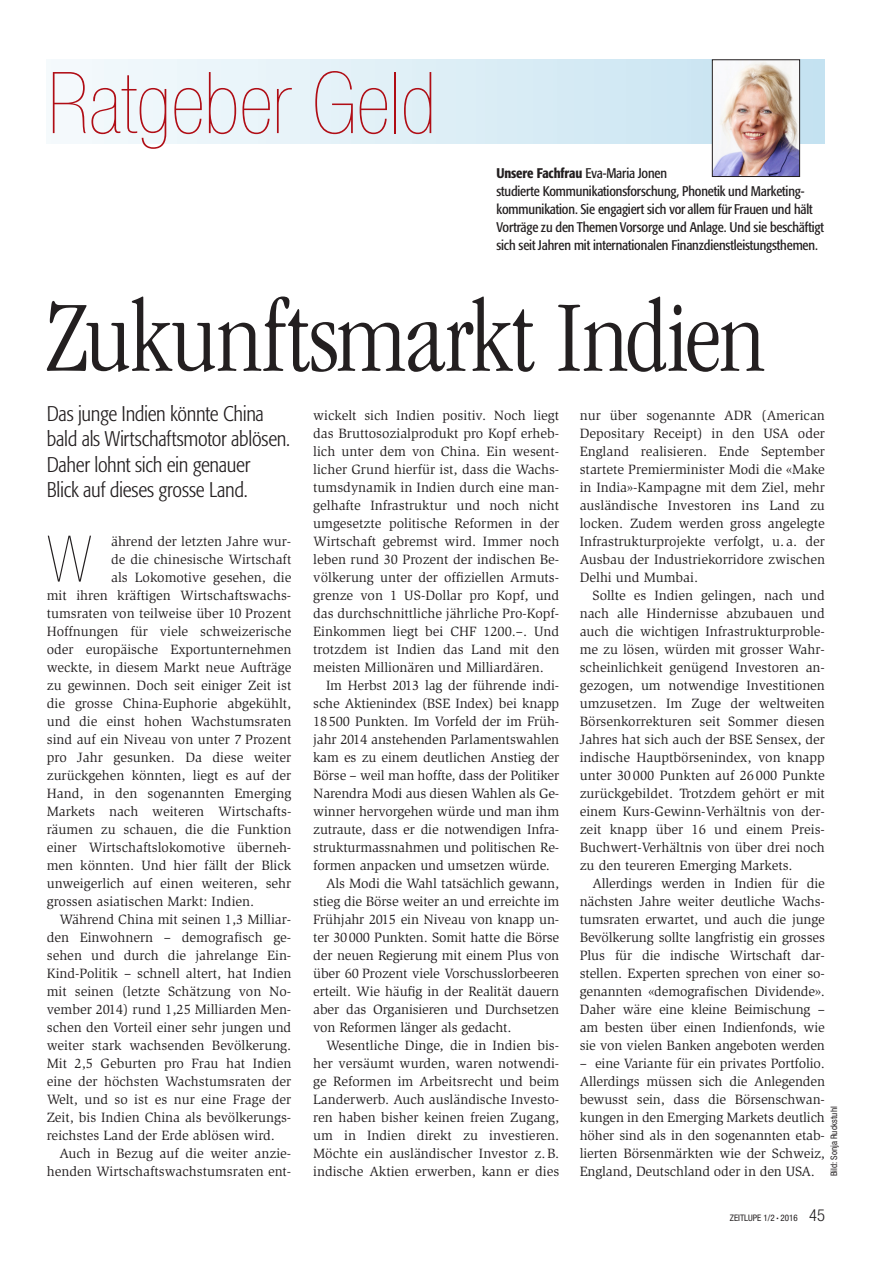
<style>
.page{position:relative;width:893px;height:1263px;background:#fff}
.page>*{position:absolute;margin:0;border:0;box-sizing:border-box;transform-origin:0 0}
.x01_Titel_63pt{font:300 condensed 104.55px "ITC Garamond Std";letter-spacing:-.01em;color:#231f20}
.x31_Rubrik_gross{font:200 condensed 85.5px "Helvetica Neue LT Std";color:#b00d15}
.x10_Lauftext_initial{font:200 condensed 64.35px "Helvetica Neue LT Std";color:#231f20}
.x04_Lead_gross{font:300 condensed 21px/25.5px "Formata BQ";letter-spacing:-.015em;color:#231f20}
.x08_Lauftext_einzug{font:13.8px/18px "Slimbach Std";color:#231f20;text-align:justify}
.x10_Lauftext_initial-2{font:13.8px "Slimbach Std";color:#231f20}
.x22_Boxtext{font:condensed 13.8px/18px "Formata BQ";letter-spacing:-.01em;color:#231f20}
.x40_Byline{font:condensed 9px "Helvetica Neue LT Std";color:#231f20}
.s1{font-weight:500}
.s2{font-size:4.5px}
.s3{font-weight:300;font-size:16.5px}
</style>
<div class="page">
<svg style="left:51px;top:60px;width:774px;height:84px"></svg>
<img style="left:714px;top:62px;width:84px;height:113px">
<div style="left:712px;top:60px;width:88px;height:117px;border:1px solid #231f20"></div>
<p class="x31_Rubrik_gross" style="left:48px;top:56px;width:389px">Ratgeber Geld</p>
<p class="x22_Boxtext" style="left:496px;top:164px;width:329px"><span class="s1">Unsere Fachfrau</span> Eva-Maria Jonen<br>studierte Kommunikationsforschung, Phonetik und Marketing&shy;kommunikation. Sie engagiert sich vor allem für Frauen und hält Vorträge zu den Themen Vorsorge und Anlage. Und sie beschäftigt sich seit Jahren mit internationalen Finanzdienstleistungsthemen.</p>
<p class="x01_Titel_63pt" style="left:47px;top:280px;width:720px">Zukunftsmarkt Indien</p>
<p class="x04_Lead_gross" style="left:47px;top:401px;width:245px">Das junge Indien könnte China bald als Wirtschaftsmotor ablösen.<br>Daher lohnt sich ein genauer<br>Blick auf dieses grosse Land.</p>
<p class="x10_Lauftext_initial" style="left:47px;top:524px;width:47px">W</p>
<p class="x10_Lauftext_initial-2" style="left:111px;top:533px;width:182px">ährend der letzten Jahre wur-</p>
<p class="x10_Lauftext_initial-2" style="left:111px;top:551px;width:182px">de die chinesische Wirtschaft</p>
<p class="x10_Lauftext_initial-2" style="left:111px;top:569px;width:182px">als Lokomotive gesehen, die</p>
<p class="x10_Lauftext_initial-2" style="left:47px;top:587px;width:246px">mit ihren kräftigen Wirtschaftswachs-</p>
<p class="x10_Lauftext_initial-2" style="left:47px;top:605px;width:246px">tumsraten von teilweise über 10 Prozent</p>
<p class="x10_Lauftext_initial-2" style="left:47px;top:623px;width:246px">Hoffnungen für viele schweizerische</p>
<p class="x10_Lauftext_initial-2" style="left:47px;top:641px;width:246px">oder europäische Exportunternehmen</p>
<p class="x10_Lauftext_initial-2" style="left:47px;top:659px;width:246px">weckte, in diesem Markt neue Aufträge</p>
<p class="x10_Lauftext_initial-2" style="left:47px;top:677px;width:246px">zu gewinnen. Doch seit einiger Zeit ist</p>
<p class="x10_Lauftext_initial-2" style="left:47px;top:695px;width:246px">die grosse China-Euphorie abgekühlt,</p>
<p class="x10_Lauftext_initial-2" style="left:47px;top:713px;width:246px">und die einst hohen Wachstumsraten</p>
<p class="x10_Lauftext_initial-2" style="left:47px;top:731px;width:246px">sind auf ein Niveau von unter 7 Prozent</p>
<p class="x10_Lauftext_initial-2" style="left:47px;top:749px;width:246px">pro Jahr gesunken. Da diese weiter</p>
<p class="x10_Lauftext_initial-2" style="left:47px;top:767px;width:246px">zurückgehen könnten, liegt es auf der</p>
<p class="x10_Lauftext_initial-2" style="left:47px;top:785px;width:246px">Hand, in den sogenannten Emerging</p>
<p class="x10_Lauftext_initial-2" style="left:47px;top:803px;width:245px">Markets nach weiteren Wirtschafts-</p>
<p class="x10_Lauftext_initial-2" style="left:47px;top:821px;width:246px">räumen zu schauen, die die Funktion</p>
<p class="x10_Lauftext_initial-2" style="left:47px;top:839px;width:246px">einer Wirtschaftslokomotive überneh-</p>
<p class="x10_Lauftext_initial-2" style="left:47px;top:857px;width:246px">men könnten. Und hier fällt der Blick</p>
<p class="x10_Lauftext_initial-2" style="left:47px;top:875px;width:246px">unweigerlich auf einen weiteren, sehr</p>
<p class="x10_Lauftext_initial-2" style="left:47px;top:893px;width:209px">grossen asiatischen Markt: Indien.</p>
<p class="x08_Lauftext_einzug" style="left:47px;top:910px;width:246px;text-indent:13px">Während China mit seinen 1,3 Milliar&shy;den Einwohnern – demografisch ge&shy;sehen und durch die jahrelange Ein-Kind-Politik – schnell altert, hat Indien mit seinen (letzte Schätzung von No&shy;vember 2014) rund 1,25 Milliarden Men&shy;schen den Vorteil einer sehr jungen und weiter stark wachsenden Bevölkerung.<br>Mit 2,5 Geburten pro Frau hat Indien eine der höchsten Wachstumsraten der Welt, und so ist es nur eine Frage der Zeit, bis Indien China als bevölkerungs&shy;reichstes Land der Erde ablösen wird.</p>
<p class="x08_Lauftext_einzug" style="left:47px;top:1144px;width:246px;text-align:right">Auch in Bezug auf die weiter anzie&shy;henden Wirtschaftswachstumsraten ent-</p>
<p class="x08_Lauftext_einzug" style="left:313px;top:406px;width:248px">wickelt sich Indien positiv. Noch liegt das Bruttosozialprodukt pro Kopf erheb&shy;lich unter dem von China. Ein wesent&shy;licher Grund hierfür ist, dass die Wachs&shy;tumsdynamik in Indien durch eine man&shy;gelhafte Infrastruktur und noch nicht umgesetzte politische Reformen in der Wirtschaft gebremst wird. Immer noch leben rund 30 Prozent der indischen Be&shy;völkerung unter der offiziellen Armuts&shy;grenze von 1 US-Dollar pro Kopf, und das durchschnittliche jährliche Pro-Kopf-Einkommen liegt bei CHF 1200.–. Und trotzdem ist Indien das Land mit den meisten Millionären und Milliardären.</p>
<p class="x08_Lauftext_einzug" style="left:313px;top:676px;width:248px;text-indent:13px">Im Herbst 2013 lag der führende indi&shy;sche Aktienindex (BSE Index) bei knapp 18500 Punkten. Im Vorfeld der im Früh&shy;jahr 2014 anstehenden Parlamentswahlen kam es zu einem deutlichen Anstieg der Börse – weil man hoffte, dass der Politiker Narendra Modi aus diesen Wahlen als Ge&shy;winner hervorgehen würde und man ihm zutraute, dass er die notwendigen Infra&shy;strukturmassnahmen und politischen Re&shy;formen anpacken und umsetzen würde.</p>
<p class="x08_Lauftext_einzug" style="left:313px;top:874px;width:248px;text-indent:13px">Als Modi die Wahl tatsächlich gewann, stieg die Börse weiter an und erreichte im Frühjahr 2015 ein Niveau von knapp un&shy;ter 30000 Punkten. Somit hatte die Börse der neuen Regierung mit einem Plus von über 60 Prozent viele Vorschusslorbeeren erteilt. Wie häufig in der Realität dauern aber das Organisieren und Durchsetzen von Reformen länger als gedacht.</p>
<p class="x08_Lauftext_einzug" style="left:313px;top:1036px;width:248px;text-indent:13px">Wesentliche Dinge, die in Indien bis&shy;her versäumt wurden, waren notwendi&shy;ge Reformen im Arbeitsrecht und beim Landerwerb. Auch ausländische Investo&shy;ren haben bisher keinen freien Zugang, um in Indien direkt zu investieren.<br>Möchte ein ausländischer Investor z.B. indische Aktien erwerben, kann er dies</p>
<p class="x08_Lauftext_einzug" style="left:580px;top:406px;width:247px">nur über sogenannte ADR (American Depositary Receipt) in den USA oder England realisieren. Ende September startete Premierminister Modi die «Make in India»-Kampagne mit dem Ziel, mehr ausländische Investoren ins Land zu locken. Zudem werden gross angelegte Infrastrukturprojekte verfolgt, u. a. der Ausbau der Industriekorridore zwischen Delhi und Mumbai.</p>
<p class="x08_Lauftext_einzug" style="left:580px;top:586px;width:247px;text-indent:13px">Sollte es Indien gelingen, nach und nach alle Hindernisse abzubauen und auch die wichtigen Infrastrukturproble&shy;me zu lösen, würden mit grosser Wahr&shy;scheinlichkeit genügend Investoren an&shy;gezogen, um notwendige Investitionen umzusetzen. Im Zuge der weltweiten Börsenkorrekturen seit Sommer diesen Jahres hat sich auch der BSE Sensex, der indische Hauptbörsenindex, von knapp unter 30000 Punkten auf 26000 Punkte zurückgebildet. Trotzdem gehört er mit einem Kurs-Gewinn-Verhältnis von der&shy;zeit knapp über 16 und einem Preis-Buchwert-Verhältnis von über drei noch zu den teureren Emerging Markets.</p>
<p class="x08_Lauftext_einzug" style="left:580px;top:874px;width:247px;text-indent:13px">Allerdings werden in Indien für die nächsten Jahre weiter deutliche Wachs&shy;tumsraten erwartet, und auch die junge Bevölkerung sollte langfristig ein grosses Plus für die indische Wirtschaft dar&shy;stellen. Experten sprechen von einer so&shy;genannten «demografischen Dividende».<br>Daher wäre eine kleine Beimischung – am besten über einen Indienfonds, wie sie von vielen Banken angeboten werden</p>
<p class="x08_Lauftext_einzug" style="left:580px;top:1054px;width:247px">– eine Variante für ein privates Portfolio.<br>Allerdings müssen sich die Anlegenden bewusst sein, dass die Börsenschwan&shy;kungen in den Emerging Markets deutlich höher sind als in den sogenannten etab&shy;lierten Börsenmärkten wie der Schweiz, England, Deutschland oder in den USA.</p>
<p class="x40_Byline" style="left:829px;top:1176px;width:71px;rotate:-90deg">Bild: Sonja Ruckstuhl</p>
<p class="x40_Byline" style="left:730px;top:1213px;width:97px">ZEITLUPE 1/2 <span class="s2">•</span> 2016 <span class="s3">45</span></p>
</div>
